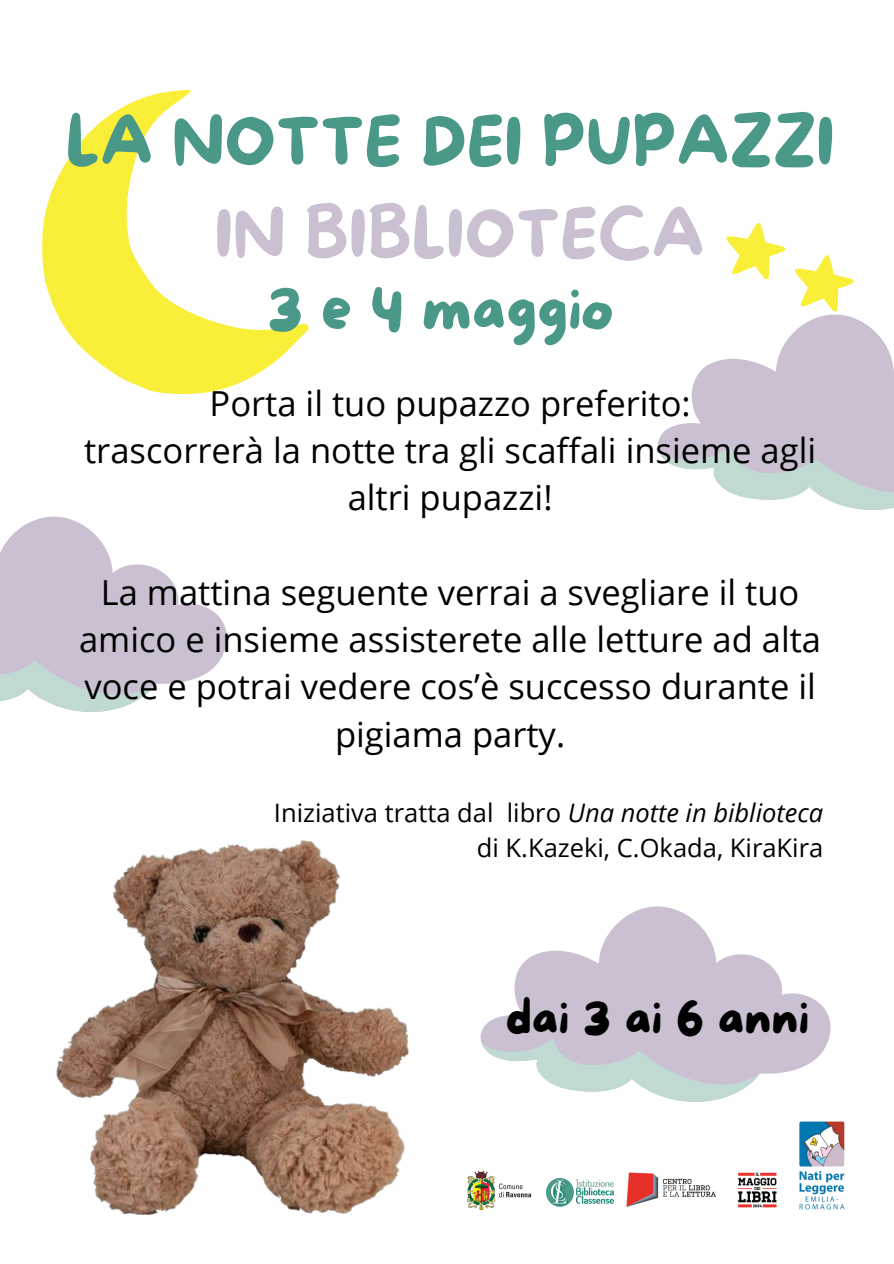
<style>
.page{position:relative;width:894px;height:1264px;background:#fff}
.page>*{position:absolute;margin:0;border:0;box-sizing:border-box;transform-origin:0 0}
.t1{font:66px/92.2px "More Sugar";color:#499888;text-align:center}
.t2{font:61.5px "More Sugar";color:#499888}
.t3{font:48px "More Sugar";color:#000}
.t4{font:34.5px/47.2px "Open Sans";color:#000;text-align:center}
.t5{font:25.5px "Open Sans";color:#000}
.s1{color:#cac0d1}
.s2{font-style:italic}
</style>
<div class="page">
<img style="left:56px;top:840px;width:353px;height:375px">
<svg style="left:480px;top:906px;width:351px;height:169px;fill:#cac0d1"></svg>
<svg style="left:481px;top:1037px;width:278px;height:65px"></svg>
<img style="left:467px;top:1171px;width:64px;height:39px">
<img style="left:546px;top:1178px;width:67px;height:28px">
<img style="left:799px;top:1121px;width:45px;height:88px">
<svg style="left:658px;top:314px;width:235px;height:131px;fill:#cac0d1"></svg>
<svg style="left:658px;top:445px;width:235px;height:65px"></svg>
<svg style="left:0;top:516px;width:227px;height:168px;fill:#cac0d1"></svg>
<svg style="left:0;top:647px;width:156px;height:65px;background:#cdd0d7"></svg>
<svg style="left:42px;top:90px;width:266px;height:304px"></svg>
<svg style="left:726px;top:223px;width:128px;height:89px"></svg>
<img style="left:626px;top:1172px;width:151px;height:36px">
<h4 class="t1" style="left:66px;top:99px;width:770px">LA NOTTE DEI PUPAZZI<br><span class="s1">IN BIBLIOTECA</span></h4>
<p class="t2" style="left:267px;top:276px;width:347px">3 e 4 maggio</p>
<h2 class="t4" style="left:84px;top:379px;width:733px">Porta il tuo pupazzo preferito:<br>trascorrerà la notte tra gli scaffali insieme agli altri pupazzi!</h2>
<p class="t4" style="left:79px;top:568px;width:743px">La mattina seguente verrai a svegliare il tuo amico e insieme assisterete alle letture ad alta voce e potrai vedere cos’è successo durante il pigiama party.</p>
<p class="t5" style="left:274px;top:794px;width:550px">Iniziativa tratta dal libro <span class="s2">Una notte in biblioteca</span></p>
<p class="t5" style="left:477px;top:829px;width:348px">di K.Kazeki, C.Okada, KiraKira</p>
<p class="t3" style="left:505px;top:991px;width:305px">dai 3 ai 6 anni</p>
</div>
